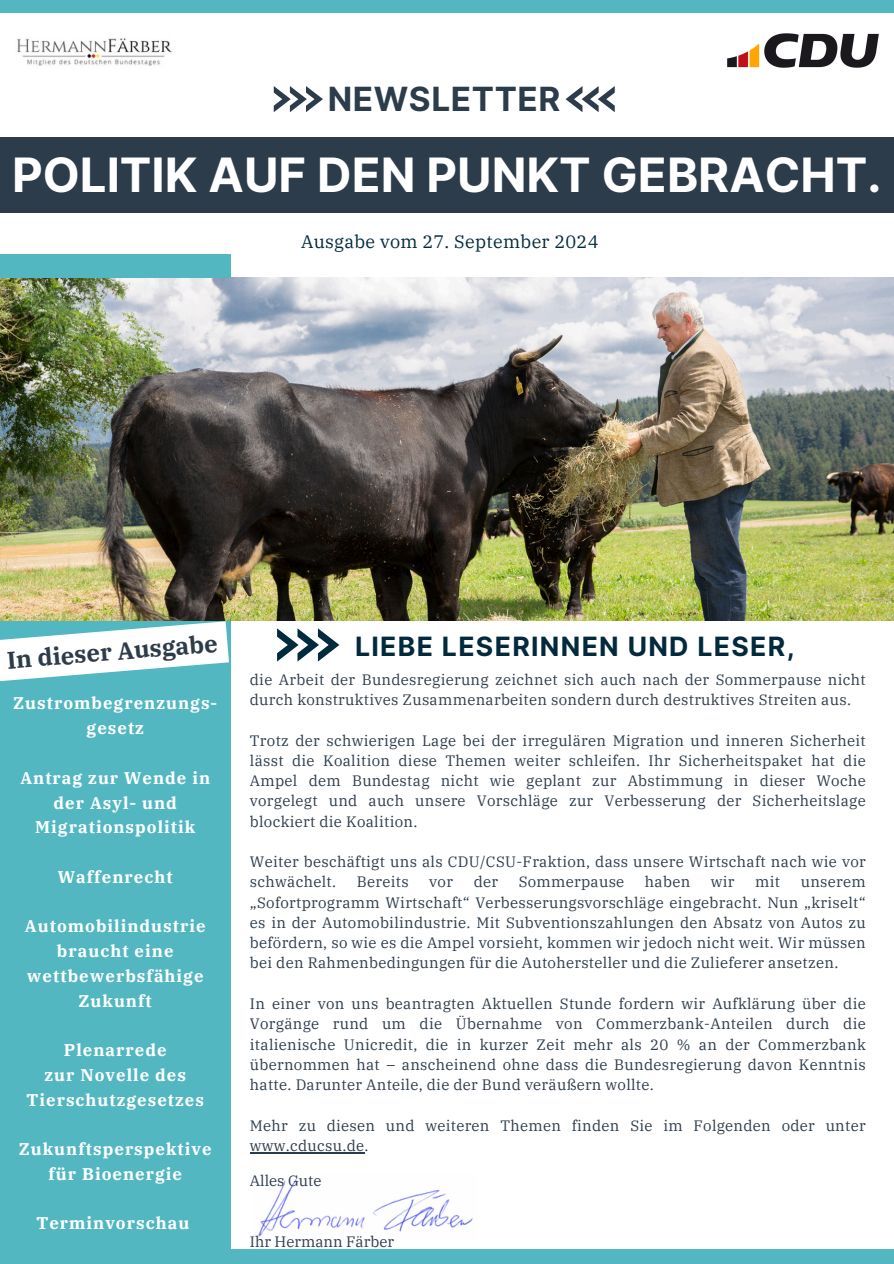
<style>
.page{position:relative;width:894px;height:1264px;background:#fff}
.page>*{position:absolute;margin:0;border:0;box-sizing:border-box;transform-origin:0 0}
.t1{font:700 47.4px "Inter";color:#fff}
.t2{font:700 33.3px "Inter";letter-spacing:.015em;color:#2d3c4b}
.t3{font:700 26.55px "Inter";letter-spacing:.05em;color:#022a3d}
.t4{font:700 24px "IBM Plex Serif";color:#2d3c4b}
.t5{font:18px "IBM Plex Serif";letter-spacing:.015em;color:#022a3d}
.t6{font:700 16.8px/24.8px "IBM Plex Serif";letter-spacing:.06em;color:#fff;text-align:center}
.t7{font:15px/20.2px "IBM Plex Serif";letter-spacing:.02em;color:#2d3c4b}
.t8{font:15px "IBM Plex Serif";color:#2d3c4b}
</style>
<div class="page">
<div style="left:0;top:601px;width:230px;height:662px;background:#52b7c1"></div>
<img style="left:0;top:278px;width:893px;height:342px">
<div style="left:0;top:255px;width:230px;height:23px;background:#52b7c1"></div>
<svg style="left:277px;top:628px;width:62px;height:33px"></svg>
<img style="left:0;top:12px;width:190px;height:54px">
<div style="left:0;top:0;width:893px;height:12px;background:#52b7c1"></div>
<div style="left:0;top:1249px;width:893px;height:14px;background:#52b7c1"></div>
<img style="left:258px;top:1179px;width:215px;height:58px">
<img style="left:727px;top:33px;width:152px;height:35px">
<svg style="left:274px;top:86px;width:49px;height:26px"></svg>
<svg style="left:565px;top:86px;width:49px;height:26px"></svg>
<hr style="left:250px;top:1151px;width:114px;height:2px;background:#2d3c4b">
<div style="left:0;top:138px;width:893px;height:75px;background:#2d3c4b"></div>
<svg style="left:0;top:621px;width:229px;height:60px"></svg>
<h5 class="t2" style="left:328px;top:79px;width:234px">NEWSLETTER</h5>
<p class="t1" style="left:12px;top:147px;width:870px">POLITIK AUF DEN PUNKT GEBRACHT.</p>
<p class="t5" style="left:301px;top:229px;width:299px">Ausgabe vom 27. September 2024</p>
<p class="t4" style="left:6px;top:645px;width:213px;rotate:-5deg">In dieser Ausgabe</p>
<p class="t6" style="left:13px;top:690px;width:205px">Zustrombegrenzungs&shy;gesetz</p>
<p class="t6" style="left:20px;top:765px;width:191px">Antrag zur Wende in der Asyl- und<br>Migrationspolitik</p>
<p class="t6" style="left:58px;top:864px;width:116px">Waffenrecht</p>
<h2 class="t6" style="left:25px;top:913px;width:182px">Automobilindustrie braucht eine wettbewerbsfähige<br>Zukunft</h2>
<p class="t6" style="left:26px;top:1037px;width:179px">Plenarrede<br>zur Novelle des<br>Tierschutzgesetzes</p>
<h1 class="t6" style="left:19px;top:1136px;width:194px">Zukunftsperspektive für Bioenergie</h1>
<h6 class="t6" style="left:36px;top:1210px;width:154px">Terminvorschau</h6>
<h5 class="t3" style="left:355px;top:630px;width:441px">LIEBE LESERINNEN UND LESER,</h5>
<h5 class="t7" style="left:250px;top:669px;width:617px">die Arbeit der Bundesregierung zeichnet sich auch nach der Sommerpause nicht durch konstruktives Zusammenarbeiten sondern durch destruktives Streiten aus.</h5>
<h5 class="t7" style="left:250px;top:730px;width:617px;text-align:justify">Trotz der schwierigen Lage bei der irregulären Migration und inneren Sicherheit lässt die Koalition diese Themen weiter schleifen. Ihr Sicherheitspaket hat die Ampel dem Bundestag nicht wie geplant zur Abstimmung in dieser Woche vorgelegt und auch unsere Vorschläge zur Verbesserung der Sicherheitslage blockiert die Koalition.</h5>
<h4 class="t7" style="left:250px;top:851px;width:617px">Weiter beschäftigt uns als CDU/CSU-Fraktion, dass unsere Wirtschaft nach wie vor schwächelt.</h4>
<h4 class="t7" style="left:356px;top:871px;width:53px">Bereits</h4>
<h4 class="t7" style="left:429px;top:871px;width:25px">vor</h4>
<h4 class="t7" style="left:473px;top:871px;width:26px">der</h4>
<h4 class="t7" style="left:518px;top:871px;width:107px">Sommerpause</h4>
<h4 class="t7" style="left:644px;top:871px;width:47px">haben</h4>
<h4 class="t7" style="left:710px;top:871px;width:25px">wir</h4>
<h4 class="t7" style="left:755px;top:871px;width:26px">mit</h4>
<h4 class="t7" style="left:250px;top:871px;width:617px;text-align:justify;text-indent:550px">unserem „Sofortprogramm Wirtschaft“ Verbesserungsvorschläge eingebracht. Nun „kriselt“ es in der Automobilindustrie. Mit Subventionszahlungen den Absatz von Autos zu befördern, so wie es die Ampel vorsieht, kommen wir jedoch nicht weit. Wir müssen bei den Rahmenbedingungen für die Autohersteller und die Zulieferer ansetzen.</h4>
<p class="t7" style="left:250px;top:993px;width:617px;text-align:justify">In einer von uns beantragten Aktuellen Stunde fordern wir Aufklärung über die Vorgänge rund um die Übernahme von Commerzbank-Anteilen durch die italienische Unicredit, die in kurzer Zeit mehr als 20 % an der Commerzbank übernommen hat – anscheinend ohne dass die Bundesregierung davon Kenntnis hatte. Darunter Anteile, die der Bund veräußern wollte.</p>
<h3 class="t7" style="left:250px;top:1114px;width:617px">Mehr zu diesen und weiteren Themen finden Sie im Folgenden oder unter www.cducsu.de.</h3>
<p class="t8" style="left:250px;top:1170px;width:73px">Alles Gute</p>
<p class="t8" style="left:250px;top:1231px;width:146px">Ihr Hermann Färber</p>
</div>
